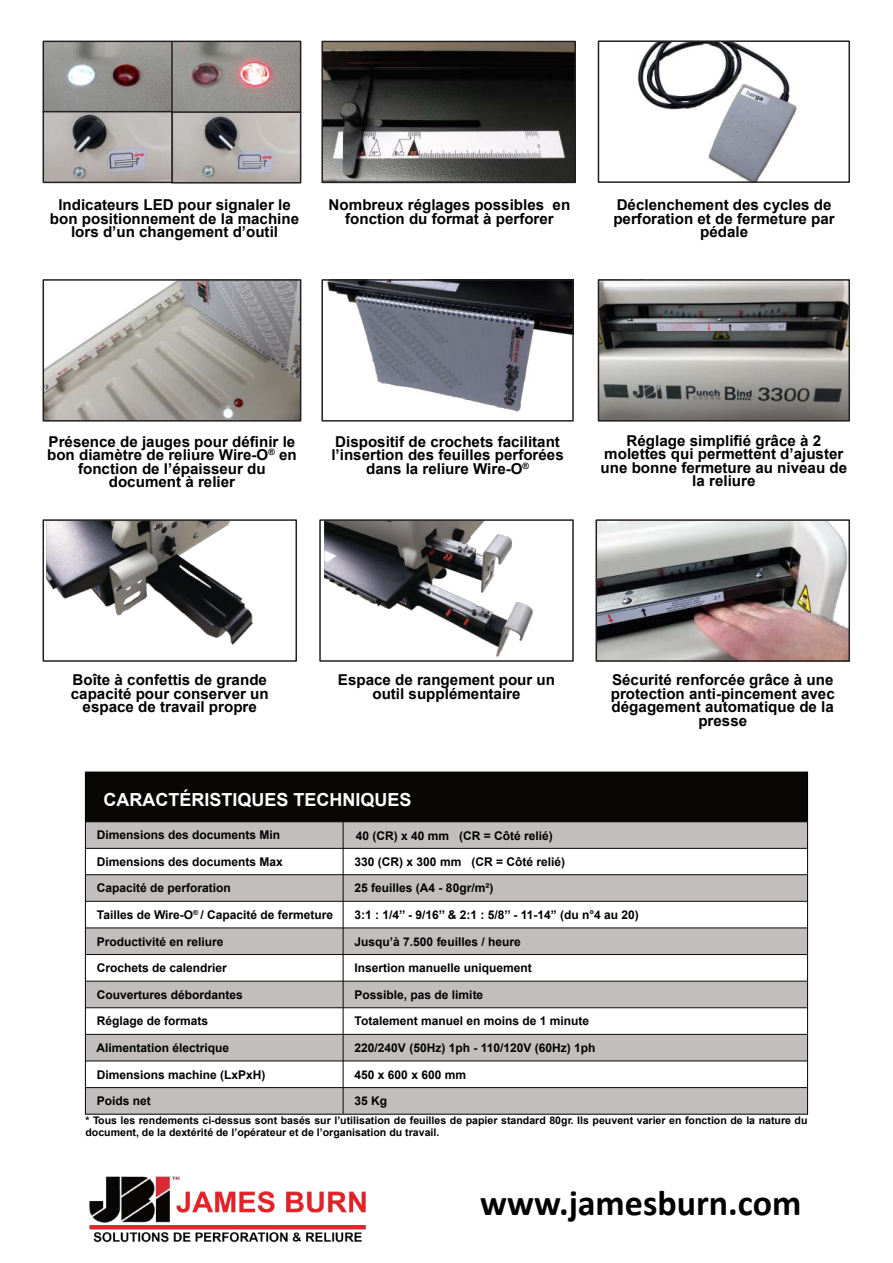
<style>
.page{position:relative;width:893px;height:1263px;background:#fff}
.page>*{position:absolute;margin:0;border:0;box-sizing:border-box;transform-origin:0 0}
.t1{font:700 36px "Calibri";color:#000}
.t2{font:700 18px "Arial";color:#fff}
.t3{font:700 15px/13.5px "Arial";color:#000;text-align:center}
.t4{font:700 12px "Arial";color:#000}
.t5{font:700 10.5px/12.5px "Arial";color:#000}
</style>
<div class="page">
<img style="left:46px;top:44px;width:252px;height:137px">
<div style="left:43px;top:41px;width:130px;height:72px;border:2px solid #231f20"></div>
<div style="left:85px;top:772px;width:723px;height:50px;background:#080704"></div>
<svg style="left:86px;top:822px;width:721px;height:292px;background:#bebbba"></svg>
<svg style="left:86px;top:849px;width:721px;height:238px"></svg>
<hr style="left:343px;top:822px;width:1px;height:292px;background:#080704">
<hr style="left:85px;top:772px;width:1px;height:342px;background:#000">
<hr style="left:807px;top:772px;width:1px;height:342px;background:#000">
<hr style="left:86px;top:848px;width:721px;height:1px;background:#080704">
<hr style="left:86px;top:874px;width:721px;height:1px;background:#080704">
<hr style="left:86px;top:901px;width:721px;height:1px;background:#080704">
<hr style="left:86px;top:927px;width:721px;height:1px;background:#080704">
<hr style="left:86px;top:954px;width:721px;height:1px;background:#080704">
<hr style="left:86px;top:981px;width:721px;height:1px;background:#080704">
<hr style="left:86px;top:1007px;width:721px;height:1px;background:#080704">
<hr style="left:86px;top:1034px;width:721px;height:1px;background:#080704">
<hr style="left:86px;top:1060px;width:721px;height:1px;background:#080704">
<hr style="left:86px;top:1087px;width:721px;height:1px;background:#080704">
<hr style="left:85px;top:772px;width:723px;height:1px;background:#000">
<hr style="left:85px;top:821px;width:723px;height:1px;background:#000">
<hr style="left:85px;top:1114px;width:723px;height:1px;background:#000">
<img style="left:89px;top:1176px;width:277px;height:67px">
<div style="left:171px;top:111px;width:130px;height:73px;border:2px solid #231f20"></div>
<div style="left:171px;top:41px;width:130px;height:72px;border:2px solid #231f20"></div>
<img style="left:324px;top:44px;width:249px;height:136px">
<div style="left:321px;top:41px;width:255px;height:142px;border:2px solid #231f20"></div>
<img style="left:637px;top:43px;width:160px;height:137px">
<div style="left:598px;top:40px;width:252px;height:143px;border:2px solid #231f20"></div>
<div style="left:43px;top:111px;width:130px;height:72px;border:2px solid #231f20"></div>
<img style="left:601px;top:282px;width:246px;height:137px">
<div style="left:598px;top:279px;width:252px;height:143px;border:2px solid #231f20"></div>
<img style="left:326px;top:282px;width:245px;height:130px">
<div style="left:321px;top:279px;width:253px;height:143px;border:2px solid #231f20"></div>
<img style="left:46px;top:282px;width:252px;height:137px">
<div style="left:43px;top:279px;width:258px;height:143px;border:2px solid #231f20"></div>
<img style="left:598px;top:522px;width:249px;height:137px">
<div style="left:595px;top:519px;width:255px;height:143px;border:2px solid #231f20"></div>
<img style="left:325px;top:522px;width:208px;height:135px">
<div style="left:319px;top:519px;width:255px;height:143px;border:2px solid #231f20"></div>
<img style="left:47px;top:522px;width:206px;height:122px">
<div style="left:43px;top:519px;width:254px;height:143px;border:2px solid #231f20"></div>
<p class="t3" style="left:50px;top:199px;width:251px">Indicateurs LED pour signaler le bon positionnement de la machine lors d’un changement d’outil</p>
<p class="t3" style="left:329px;top:199px;width:243px">Nombreux réglages possibles en fonction du format à perforer</p>
<p class="t3" style="left:613px;top:199px;width:223px">Déclenchement des cycles de perforation et de fermeture par pédale</p>
<p class="t3" style="left:47px;top:436px;width:251px">Présence de jauges pour définir le bon diamètre de reliure Wire-O<sup>®</sup> en fonction de l’épaisseur du document à relier</p>
<p class="t3" style="left:331px;top:436px;width:234px">Dispositif de crochets facilitant l’insertion des feuilles perforées dans la reliure Wire-O<sup>®</sup></p>
<p class="t3" style="left:600px;top:435px;width:248px">Réglage simplifié grâce à 2 molettes qui permettent d’ajuster une bonne fermeture au niveau de la reliure</p>
<p class="t3" style="left:71px;top:675px;width:199px">Boîte à confettis de grande capacité pour conserver un espace de travail propre</p>
<p class="t3" style="left:338px;top:675px;width:219px">Espace de rangement pour un outil supplémentaire</p>
<p class="t3" style="left:611px;top:675px;width:225px">Sécurité renforcée grâce à une protection anti-pincement avec dégagement automatique de la presse</p>
<p class="t2" style="left:104px;top:792px;width:310px">CARACTÉRISTIQUES TECHNIQUES</p>
<p class="t4" style="left:97px;top:831px;width:185px">Dimensions des documents Min</p>
<p class="t4" style="left:356px;top:831px;width:199px">40 (CR) x 40 mm (CR = Côté relié)</p>
<p class="t4" style="left:97px;top:857px;width:188px">Dimensions des documents Max</p>
<p class="t4" style="left:355px;top:857px;width:212px">330 (CR) x 300 mm (CR = Côté relié)</p>
<p class="t4" style="left:97px;top:883px;width:136px">Capacité de perforation</p>
<p class="t4" style="left:355px;top:883px;width:140px">25 feuilles (A4 - 80gr/m²)</p>
<p class="t4" style="left:97px;top:910px;width:238px">Tailles de Wire-O<sup>®</sup> / Capacité de fermeture</p>
<p class="t4" style="left:355px;top:910px;width:286px">3:1 : 1/4’’ - 9/16’’ &amp; 2:1 : 5/8’’ - 11-14” (du n°4 au 20)</p>
<p class="t4" style="left:97px;top:937px;width:128px">Productivité en reliure</p>
<p class="t4" style="left:355px;top:937px;width:168px">Jusqu’à 7.500 feuilles / heure</p>
<p class="t4" style="left:97px;top:963px;width:132px">Crochets de calendrier</p>
<p class="t4" style="left:355px;top:963px;width:179px">Insertion manuelle uniquement</p>
<p class="t4" style="left:97px;top:990px;width:148px">Couvertures débordantes</p>
<p class="t4" style="left:355px;top:990px;width:130px">Possible, pas de limite</p>
<p class="t4" style="left:97px;top:1016px;width:113px">Réglage de formats</p>
<p class="t4" style="left:355px;top:1016px;width:236px">Totalement manuel en moins de 1 minute</p>
<p class="t4" style="left:96px;top:1043px;width:134px">Alimentation électrique</p>
<p class="t4" style="left:355px;top:1043px;width:242px">220/240V (50Hz) 1ph - 110/120V (60Hz) 1ph</p>
<p class="t4" style="left:97px;top:1070px;width:170px">Dimensions machine (LxPxH)</p>
<p class="t4" style="left:355px;top:1070px;width:113px">450 x 600 x 600 mm</p>
<p class="t4" style="left:97px;top:1096px;width:56px">Poids net</p>
<p class="t4" style="left:355px;top:1096px;width:34px">35 Kg</p>
<p class="t5" style="left:85px;top:1115px;width:724px">* Tous les rendements ci-dessus sont basés sur l’utilisation de feuilles de papier standard 80gr. Ils peuvent varier en fonction de la nature du document, de la dextérité de l’opérateur et de l’organisation du travail.</p>
<h1 class="t1" style="left:480px;top:1188px;width:323px">www.jamesburn.com</h1>
</div>
